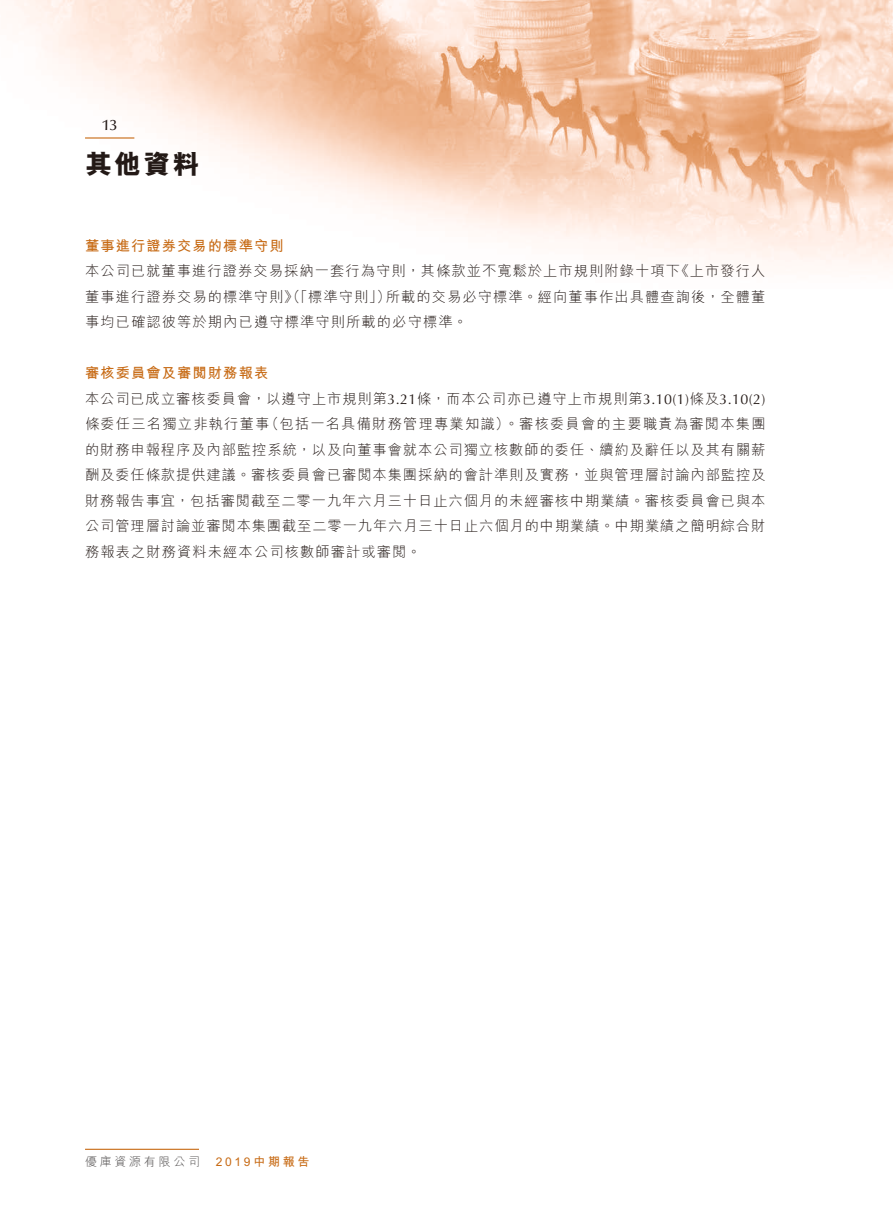
<style>
.page{position:relative;width:893px;height:1212px;background:#fff}
.page>*{position:absolute;margin:0;border:0;box-sizing:border-box;transform-origin:0 0}
.t1{font:800 27px "M Hei HK";color:#231916}
.t2{font:500 15px "Optima LT Std";color:#231916}
.t3{font:300 14.25px/25.5px "M Hei HK";letter-spacing:.065em;color:#231916}
.t4{font:300 14.25px "M Hei HK";letter-spacing:.085em;color:#231916}
.t5{font:700 14.25px "M Hei HK";letter-spacing:.08em;color:#c76a14}
.t6{font:700 12px "M Hei HK";letter-spacing:.23em;color:#c76a14}
.t7{font:300 12px "M Hei HK";letter-spacing:.23em;color:#4d4a4a}
.s1{font-family:"Optima LT Std";font-weight:400}
</style>
<div class="page">
<img style="left:6px;top:0;width:886px;height:268px">
<hr style="left:85px;top:137px;width:49px;height:2px;background:#c76a14">
<hr style="left:85px;top:1149px;width:114px;height:1px;background:#c76a14">
<p class="t2" style="left:102px;top:117px;width:17px">13</p>
<h1 class="t1" style="left:85px;top:146px;width:116px">其他資料</h1>
<p class="t5" style="left:85px;top:235px;width:200px">董事進行證券交易的標準守則</p>
<p class="t3" style="left:386px;top:258px;width:381px;text-indent:-301px">本公司已就董事進行證券交易採納一套行為守則，其條款並不寬鬆於上市規則附錄十項下<br>所載的交易必守標準。經向董事作出具體查詢後，全體董</p>
<p class="t3" style="left:675px;top:258px;width:92px">《上市發行人</p>
<p class="t3" style="left:85px;top:283px;width:384px">董事進行證券交易的標準守則》（「標準守則」）<br>事均已確認彼等於期內已遵守標準守則所載的必守標準。</p>
<p class="t5" style="left:85px;top:363px;width:185px">審核委員會及審閱財務報表</p>
<p class="t3" style="left:85px;top:385px;width:682px">本公司已成立審核委員會，以遵守上市規則第<span class="s1">3.21</span>條，而本公司亦已遵守上市規則第<span class="s1">3.10 )1(</span> 條及<span class="s1">3.10 (2)</span></p>
<p class="t4" style="left:265px;top:414px;width:502px">（包括一名具備財務管理專業知識）。審核委員會的主要職責為審閱本集團</p>
<p class="t3" style="left:85px;top:411px;width:682px">條委任三名獨立非執行董事<br>的財務申報程序及內部監控系統，以及向董事會就本公司獨立核數師的委任、續約及辭任以及其有關薪酬及委任條款提供建議。審核委員會已審閱本集團採納的會計準則及實務，並與管理層討論內部監控及財務報告事宜，包括審閱截至二零一九年六月三十日止六個月的未經審核中期業績。審核委員會已與本公司管理層討論並審閱本集團截至二零一九年六月三十日止六個月的中期業績。中期業績之簡明綜合財務報表之財務資料未經本公司核數師審計或審閱。</p>
<p class="t7" style="left:85px;top:1153px;width:117px">優庫資源有限公司</p>
<p class="t6" style="left:216px;top:1153px;width:95px">2019中期報告</p>
</div>
